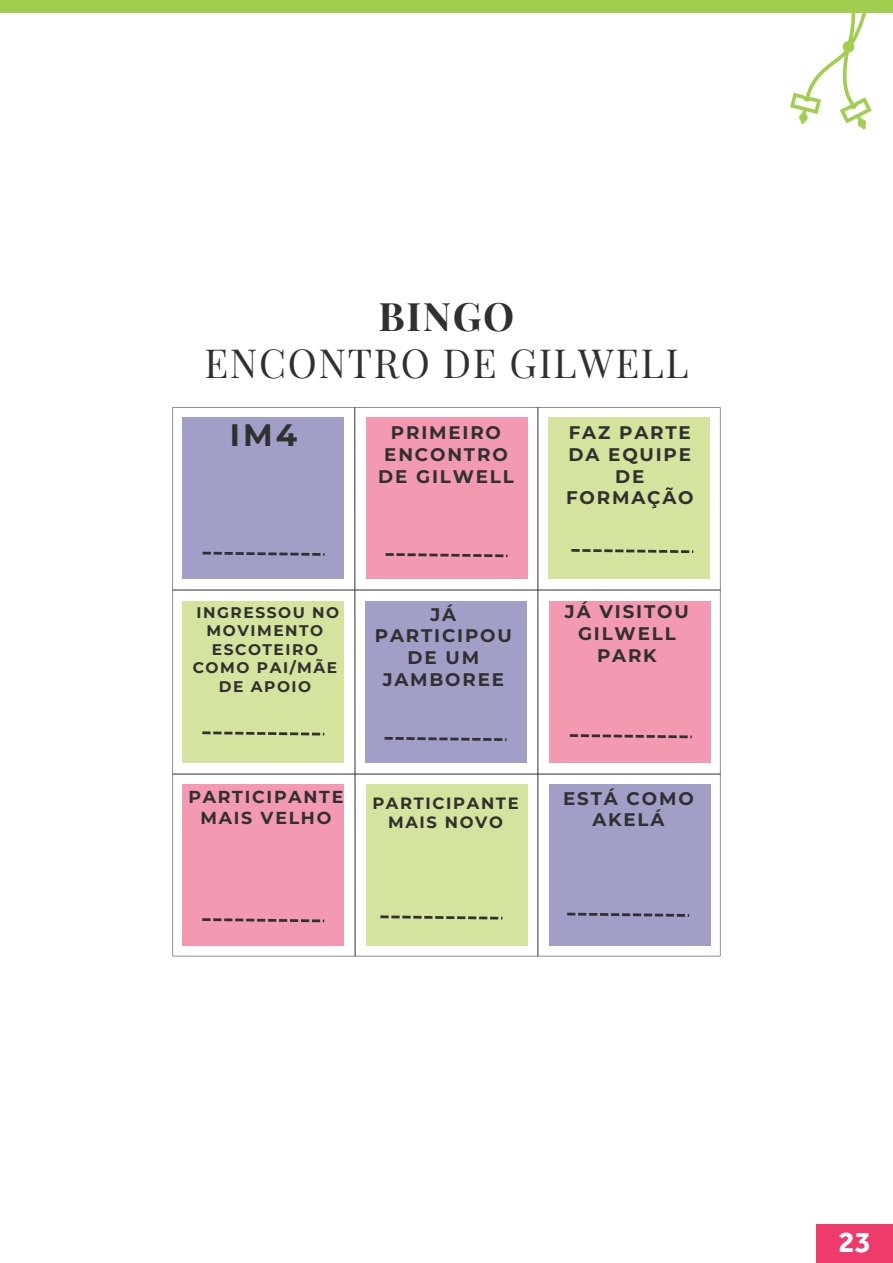
<style>
.page{position:relative;width:893px;height:1263px;background:#fff}
.page>*{position:absolute;margin:0;border:0;box-sizing:border-box;transform-origin:0 0}
.t1{font:39.3px/46.7px "Playfair Display";letter-spacing:.04em;color:#303030;text-align:center}
.t2{font:700 31.05px "Montserrat";color:#303030}
.t3{font:700 30px "Effra";color:#fff}
.t4{font:700 18.3px/21.9px "Montserrat";letter-spacing:.1em;color:#303030;text-align:center}
.t5{font:700 17.4px/20.5px "Montserrat";letter-spacing:.1em;color:#303030;text-align:center}
.t6{font:700 16.35px/19.2px "Montserrat";letter-spacing:.1em;color:#303030;text-align:center}
.t7{font:700 15.45px/18.5px "Montserrat";letter-spacing:.1em;color:#303030;text-align:center}
.s1{font-weight:700}
</style>
<div class="page">
<div style="left:816px;top:1225px;width:77px;height:38px;background:#ef3b6b"></div>
<div style="left:0;top:0;width:893px;height:13px;background:#a1ce4f"></div>
<svg style="left:790px;top:13px;width:82px;height:117px"></svg>
<svg style="left:173px;top:407px;width:547px;height:549px"></svg>
<div style="left:183px;top:417px;width:161px;height:162px;background:#a19fc7"></div>
<div style="left:366px;top:417px;width:161px;height:162px;background:#f399b1"></div>
<div style="left:183px;top:785px;width:161px;height:161px;background:#f399b1"></div>
<div style="left:365px;top:601px;width:161px;height:161px;background:#a19fc7"></div>
<div style="left:548px;top:417px;width:162px;height:162px;background:#d4e39d"></div>
<div style="left:549px;top:601px;width:161px;height:161px;background:#f399b1"></div>
<hr style="left:354px;top:408px;width:1px;height:548px;background:#303030">
<hr style="left:538px;top:408px;width:1px;height:548px;background:#303030">
<hr style="left:173px;top:590px;width:547px;height:1px;background:#303030">
<hr style="left:173px;top:774px;width:547px;height:1px;background:#303030">
<div style="left:549px;top:785px;width:161px;height:161px;background:#a19fc7"></div>
<div style="left:183px;top:601px;width:161px;height:161px;background:#d4e39d"></div>
<div style="left:366px;top:785px;width:161px;height:161px;background:#d4e39d"></div>
<svg style="left:203px;top:552px;width:122px;height:4px"></svg>
<svg style="left:386px;top:553px;width:121px;height:4px"></svg>
<svg style="left:571px;top:549px;width:122px;height:4px"></svg>
<svg style="left:570px;top:734px;width:122px;height:4px"></svg>
<svg style="left:385px;top:737px;width:121px;height:4px"></svg>
<svg style="left:202px;top:731px;width:122px;height:4px"></svg>
<svg style="left:202px;top:918px;width:122px;height:4px"></svg>
<svg style="left:380px;top:915px;width:122px;height:4px"></svg>
<svg style="left:567px;top:913px;width:122px;height:4px"></svg>
<p class="t1" style="left:204px;top:290px;width:486px"><span class="s1">BINGO<br></span>ENCONTRO DE GILWELL</p>
<p class="t2" style="left:230px;top:414px;width:69px">IM4</p>
<p class="t7" style="left:193px;top:603px;width:148px">INGRESSOU NO<br>MOVIMENTO<br>ESCOTEIRO<br>COMO PAI/MÃE<br>DE APOIO</p>
<p class="t4" style="left:378px;top:421px;width:137px">PRIMEIRO<br>ENCONTRO<br>DE GILWELL</p>
<p class="t4" style="left:566px;top:421px;width:129px">FAZ PARTE<br>DA EQUIPE<br>DE<br>FORMAÇÃO</p>
<p class="t4" style="left:375px;top:603px;width:139px">JÁ<br>PARTICIPOU<br>DE UM<br>JAMBOREE</p>
<p class="t4" style="left:565px;top:600px;width:125px">JÁ VISITOU<br>GILWELL<br>PARK</p>
<p class="t5" style="left:188px;top:786px;width:157px">PARTICIPANTE<br>MAIS VELHO</p>
<p class="t6" style="left:372px;top:793px;width:148px">PARTICIPANTE<br>MAIS NOVO</p>
<p class="t4" style="left:563px;top:786px;width:132px">ESTÁ COMO<br>AKELÁ</p>
<h3 class="t3" style="left:838px;top:1224px;width:34px">23</h3>
</div>
